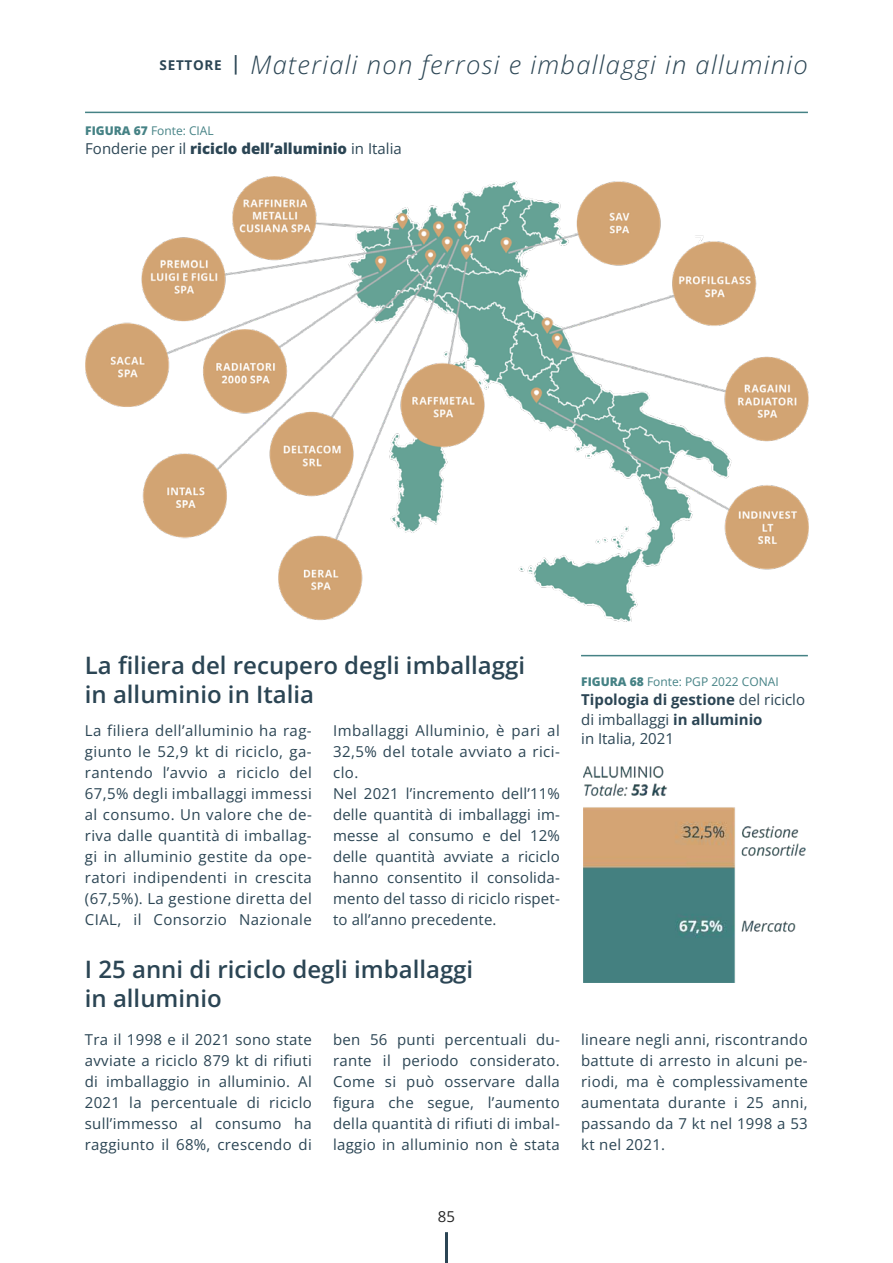
<style>
.page{position:relative;width:893px;height:1263px;background:#fff}
.page>*{position:absolute;margin:0;border:0;box-sizing:border-box;transform-origin:0 0}
.t1{font:italic 300 25.5px "Open Sans";letter-spacing:.05em;color:#2b4554}
.t2{font:600 24px/28.8px "Open Sans";color:#2b4554}
.t3{font:15px/21px "Open Sans";letter-spacing:.02em;color:#2b4554;text-align:justify}
.t4{font:15px/19.5px "Open Sans";color:#2b4554}
.t5{font:15px "Open Sans";color:#262626}
.t6{font:12px "Open Sans";color:#458285}
.s1{font-weight:800}
.s2{font-weight:700}
</style>
<div class="page">
<hr style="left:445px;top:1232px;width:3px;height:31px;background:#2b4554">
<hr style="left:85px;top:112px;width:723px;height:1px;background:#458285">
<hr style="left:581px;top:655px;width:227px;height:1px;background:#458285">
<img style="left:85px;top:176px;width:723px;height:445px">
<img style="left:583px;top:766px;width:223px;height:216px">
<h1 class="t1" style="left:160px;top:47px;width:650px"><sup>SETTORE</sup> <sup>|</sup> Materiali non ferrosi e imballaggi in alluminio</h1>
<p class="t6" style="left:85px;top:122px;width:130px"><span class="s1">FIGURA 67</span> Fonte: CIAL</p>
<p class="t4" style="left:85px;top:139px;width:318px">Fonderie per il <span class="s1">riciclo dell’alluminio</span> in Italia</p>
<h2 class="t2" style="left:85px;top:650px;width:442px">La filiera del recupero degli imballaggi in alluminio in Italia</h2>
<p class="t3" style="left:85px;top:719px;width:229px">La filiera dell’alluminio ha rag&shy;giunto le 52,9 kt di riciclo, ga&shy;rantendo l’avvio a riciclo del 67,5% degli imballaggi immessi al consumo. Un valore che de&shy;riva dalle quantità di imballag&shy;gi in alluminio gestite da ope&shy;ratori indipendenti in crescita (67,5%). La gestione diretta del CIAL, il Consorzio Nazionale</p>
<p class="t3" style="left:333px;top:719px;width:228px;text-align:left">Imballaggi Alluminio, è pari al<br>32,5% del totale avviato a rici&shy;clo.<br>Nel 2021 l’incremento dell’11% delle quantità di imballaggi im&shy;messe al consumo e del 12% delle quantità avviate a riciclo hanno consentito il consolida&shy;mento del tasso di riciclo rispet&shy;to all’anno precedente.</p>
<h2 class="t2" style="left:85px;top:954px;width:390px">I 25 anni di riciclo degli imballaggi in alluminio</h2>
<p class="t6" style="left:581px;top:673px;width:199px"><span class="s1">FIGURA 68</span> Fonte: PGP 2022 CONAI</p>
<p class="t4" style="left:581px;top:689px;width:225px"><span class="s2">Tipologia di gestione</span> del riciclo di imballaggi <span class="s2">in alluminio<br></span>in Italia, 2021</p>
<p class="t3" style="left:85px;top:1029px;width:229px">Tra il 1998 e il 2021 sono state avviate a riciclo 879 kt di rifiuti di imballaggio in alluminio. Al 2021 la percentuale di riciclo sull’immesso al consumo ha raggiunto il 68%, crescendo di</p>
<p class="t3" style="left:333px;top:1029px;width:228px">ben 56 punti percentuali du&shy;rante il periodo considerato.<br>Come si può osservare dalla figura che segue, l’aumento della quantità di rifiuti di imbal&shy;laggio in alluminio non è stata</p>
<p class="t3" style="left:581px;top:1029px;width:228px">lineare negli anni, riscontrando battute di arresto in alcuni pe&shy;riodi, ma è complessivamente aumentata durante i 25 anni, passando da 7 kt nel 1998 a 53 kt nel 2021.</p>
<p class="t5" style="left:438px;top:1206px;width:19px">85</p>
</div>
